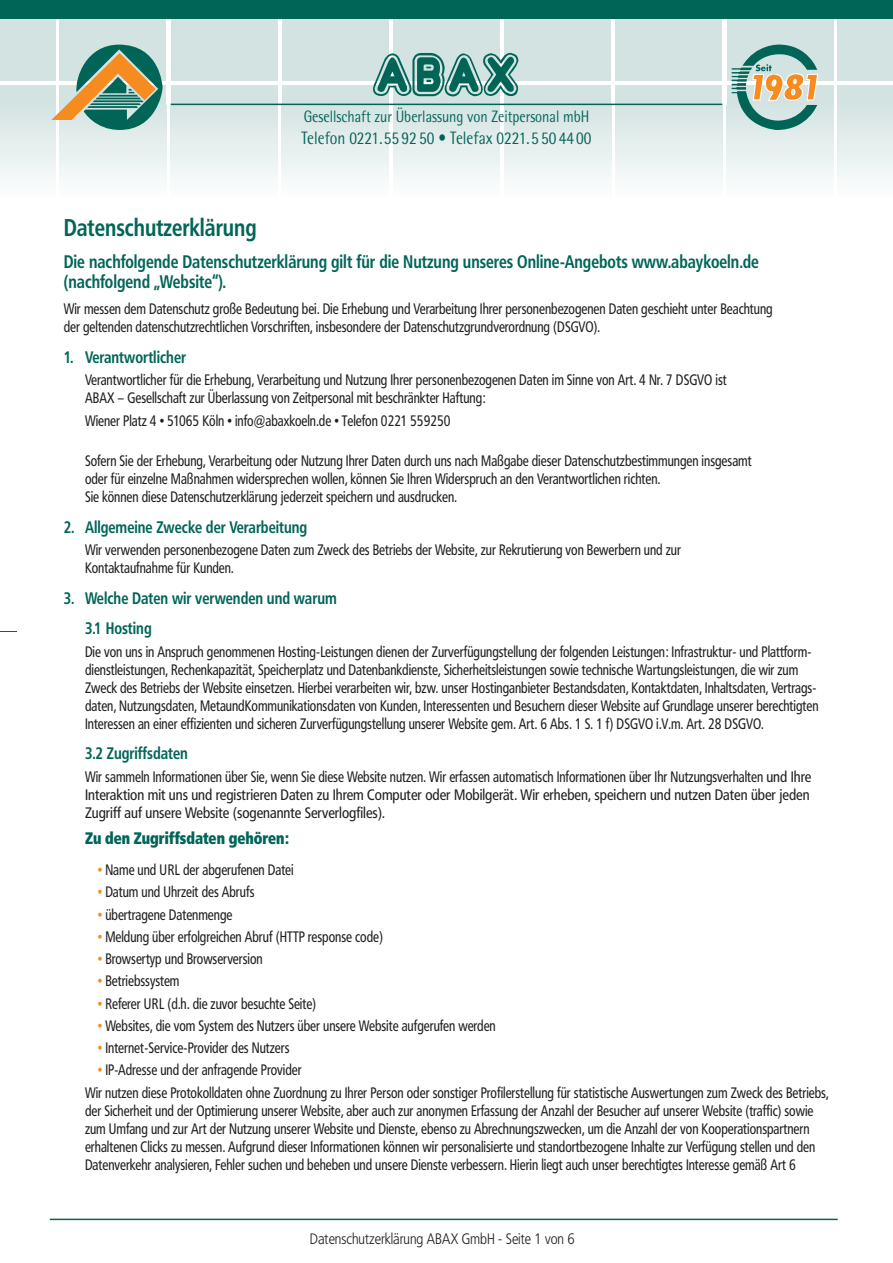
<style>
.page{position:relative;width:893px;height:1263px;background:#fff}
.page>*{position:absolute;margin:0;border:0;box-sizing:border-box;transform-origin:0 0}
.t1{font:700 24px "Frutiger Condensed BQ";color:#006557;scale:.9 1}
.t2{font:700 18px/19.5px "Frutiger Condensed BQ";color:#006557;scale:.9 1}
.t3{font:18px "Rotis Semi Sans";color:#006557;scale:.85 1}
.t4{font:700 16.5px/30.8px "Frutiger Condensed BQ";color:#006557;scale:.9 1}
.t5{font:16.5px "Rotis Semi Sans";color:#006557;scale:.85 1}
.t6{font:800 16.5px "Frutiger Condensed BQ";color:#006557;scale:.9 1}
.t7{font:15px/18px "Frutiger Condensed BQ";color:#231f20;scale:.9 1}
.t8{font:300 15px "Frutiger Condensed BQ";color:#231f20}
.s1{color:#f68b1f}
</style>
<div class="page">
<div style="left:0;top:19px;width:55px;height:62px;background:#d2e3e1"></div>
<div style="left:838px;top:19px;width:55px;height:62px;background:#d2e3e1"></div>
<div style="left:60px;top:19px;width:106px;height:62px;background:#d2e3e1"></div>
<div style="left:171px;top:19px;width:107px;height:62px;background:#d2e3e1"></div>
<div style="left:282px;top:19px;width:107px;height:62px;background:#d2e3e1"></div>
<div style="left:393px;top:19px;width:107px;height:62px;background:#d2e3e1"></div>
<div style="left:504px;top:19px;width:107px;height:62px;background:#d2e3e1"></div>
<div style="left:615px;top:19px;width:107px;height:62px;background:#d2e3e1"></div>
<div style="left:726px;top:19px;width:107px;height:62px;background:#d2e3e1"></div>
<div style="left:0;top:85px;width:55px;height:111px;background:#d2e3e1"></div>
<div style="left:838px;top:85px;width:55px;height:111px;background:#d2e3e1"></div>
<div style="left:171px;top:85px;width:107px;height:111px;background:#d2e3e1"></div>
<div style="left:282px;top:85px;width:107px;height:111px;background:#d2e3e1"></div>
<div style="left:393px;top:85px;width:107px;height:111px;background:#d2e3e1"></div>
<div style="left:504px;top:85px;width:107px;height:111px;background:#d2e3e1"></div>
<div style="left:615px;top:85px;width:107px;height:111px;background:#d2e3e1"></div>
<div style="left:726px;top:85px;width:107px;height:111px;background:#d2e3e1"></div>
<img style="left:55px;top:105px;width:783px;height:74px">
<img style="left:0;top:123px;width:55px;height:73px">
<img style="left:838px;top:123px;width:55px;height:73px">
<img style="left:60px;top:105px;width:106px;height:74px">
<img style="left:171px;top:105px;width:107px;height:91px">
<img style="left:282px;top:105px;width:107px;height:91px">
<img style="left:393px;top:105px;width:107px;height:91px">
<img style="left:504px;top:105px;width:107px;height:91px">
<img style="left:615px;top:105px;width:107px;height:91px">
<img style="left:726px;top:105px;width:107px;height:91px">
<img style="left:732px;top:44px;width:86px;height:86px">
<hr style="left:171px;top:104px;width:551px;height:1px;background:#006557">
<img style="left:51px;top:53px;width:25px;height:67px">
<img style="left:76px;top:45px;width:87px;height:85px">
<img style="left:753px;top:74px;width:64px;height:26px">
<img style="left:373px;top:53px;width:146px;height:44px">
<svg style="left:0;top:631px;width:17px;height:1px"></svg>
<div style="left:0;top:0;width:893px;height:19px;background:#006557"></div>
<hr style="left:50px;top:1218px;width:788px;height:2px;background:#006557">
<p class="t5" style="left:304px;top:111px;width:337px">Gesellschaft zur Überlassung von Zeitpersonal mbH</p>
<p class="t3" style="left:301px;top:131px;width:343px">Telefon 0221.55 92 50 • Telefax 0221.5 50 44 00</p>
<h1 class="t1" style="left:64px;top:214px;width:216px">Datenschutzerklärung</h1>
<p class="t2" style="left:64px;top:252px;width:774px">Die nachfolgende Datenschutzerklärung gilt für die Nutzung unseres Online-Angebots www.abaykoeln.de (nachfolgend „Website“).</p>
<p class="t7" style="left:64px;top:300px;width:789px">Wir messen dem Datenschutz große Bedeutung bei. Die Erhebung und Verarbeitung Ihrer personenbezogenen Daten geschieht unter Beachtung der geltenden datenschutzrechtlichen Vorschriften, insbesondere der Datenschutzgrundverordnung (DSGVO).</p>
<p class="t4" style="left:64px;top:342px;width:137px">1. Verantwortlicher</p>
<p class="t7" style="left:85px;top:371px;width:714px">Verantwortlicher für die Erhebung, Verarbeitung und Nutzung Ihrer personenbezogenen Daten im Sinne von Art. 4 Nr. 7 DSGVO ist<br>ABAX – Gesellschaft zur Überlassung von Zeitpersonal mit beschränkter Haftung:</p>
<p class="t7" style="left:85px;top:411px;width:408px">Wiener Platz 4 • 51065 Köln • info@abaxkoeln.de • Telefon 0221 559250</p>
<p class="t7" style="left:85px;top:452px;width:742px">Sofern Sie der Erhebung, Verarbeitung oder Nutzung Ihrer Daten durch uns nach Maßgabe dieser Datenschutzbestimmungen insgesamt oder für einzelne Maßnahmen widersprechen wollen, können Sie Ihren Widerspruch an den Verantwortlichen richten.<br>Sie können diese Datenschutzerklärung jederzeit speichern und ausdrucken.</p>
<p class="t4" style="left:64px;top:511px;width:272px">2. Allgemeine Zwecke der Verarbeitung</p>
<p class="t7" style="left:85px;top:541px;width:664px">Wir verwenden personenbezogene Daten zum Zweck des Betriebs der Website, zur Rekrutierung von Bewerbern und zur<br>Kontaktaufnahme für Kunden.</p>
<p class="t4" style="left:85px;top:582px;width:281px;text-indent:-21px">3. Welche Daten wir verwenden und warum<br>3.1 Hosting</p>
<p class="t7" style="left:85px;top:642px;width:816px">Die von uns in Anspruch genommenen Hosting-Leistungen dienen der Zurverfügungstellung der folgenden Leistungen: Infrastruktur- und Plattform&shy;dienstleistungen, Rechenkapazität, Speicherplatz und Datenbankdienste, Sicherheitsleistungen sowie technische Wartungsleistungen, die wir zum Zweck des Betriebs der Website einsetzen. Hierbei verarbeiten wir, bzw. unser Hostinganbieter Bestandsdaten, Kontaktdaten, Inhaltsdaten, Vertrags&shy;daten, Nutzungsdaten, MetaundKommunikationsdaten von Kunden, Interessenten und Besuchern dieser Website auf Grundlage unserer berechtigten Interessen an einer effizienten und sicheren Zurverfügungstellung unserer Website gem. Art. 6 Abs. 1 S. 1 f) DSGVO i.V.m. Art. 28 DSGVO.</p>
<p class="t4" style="left:85px;top:738px;width:116px">3.2 Zugriffsdaten</p>
<p class="t7" style="left:85px;top:767px;width:808px;text-align:justify">Wir sammeln Informationen über Sie, wenn Sie diese Website nutzen. Wir erfassen automatisch Informationen über Ihr Nutzungsverhalten und Ihre Interaktion mit uns und registrieren Daten zu Ihrem Computer oder Mobilgerät. Wir erheben, speichern und nutzen Daten über jeden Zugriff auf unsere Website (sogenannte Serverlogfiles).</p>
<p class="t6" style="left:85px;top:829px;width:228px">Zu den Zugriffsdaten gehören:</p>
<p class="t7" style="left:98px;top:861px;width:219px"><span class="s1">•</span> Name und URL der abgerufenen Datei</p>
<p class="t7" style="left:98px;top:883px;width:176px"><span class="s1">•</span> Datum und Uhrzeit des Abrufs</p>
<p class="t7" style="left:98px;top:905px;width:151px"><span class="s1">•</span> übertragene Datenmenge</p>
<p class="t7" style="left:98px;top:927px;width:318px"><span class="s1">•</span> Meldung über erfolgreichen Abruf (HTTP response code)</p>
<p class="t7" style="left:98px;top:950px;width:185px"><span class="s1">•</span> Browsertyp und Browserversion</p>
<p class="t7" style="left:98px;top:972px;width:92px"><span class="s1">•</span> Betriebssystem</p>
<p class="t7" style="left:98px;top:994px;width:244px"><span class="s1">•</span> Referer URL (d.h. die zuvor besuchte Seite)</p>
<p class="t7" style="left:98px;top:1016px;width:444px"><span class="s1">•</span> Websites, die vom System des Nutzers über unsere Website aufgerufen werden</p>
<p class="t7" style="left:98px;top:1039px;width:214px"><span class="s1">•</span> Internet-Service-Provider des Nutzers</p>
<p class="t7" style="left:85px;top:1059px;width:828px;line-height:22.2px;text-indent:13px"><span class="s1">•</span> IP-Adresse und der anfragende Provider<br>Wir nutzen diese Protokolldaten ohne Zuordnung zu Ihrer Person oder sonstiger Profilerstellung für statistische Auswertungen zum Zweck des Betriebs,</p>
<p class="t7" style="left:85px;top:1101px;width:813px">der Sicherheit und der Optimierung unserer Website, aber auch zur anonymen Erfassung der Anzahl der Besucher auf unserer Website (traffic) sowie zum Umfang und zur Art der Nutzung unserer Website und Dienste, ebenso zu Abrechnungszwecken, um die Anzahl der von Kooperationspartnern erhaltenen Clicks zu messen. Aufgrund dieser Informationen können wir personalisierte und standortbezogene Inhalte zur Verfügung stellen und den Datenverkehr analysieren, Fehler suchen und beheben und unsere Dienste verbessern. Hierin liegt auch unser berechtigtes Interesse gemäß Art 6</p>
<p class="t8" style="left:310px;top:1231px;width:266px">Datenschutzerklärung ABAX GmbH - Seite 1 von 6</p>
</div>
